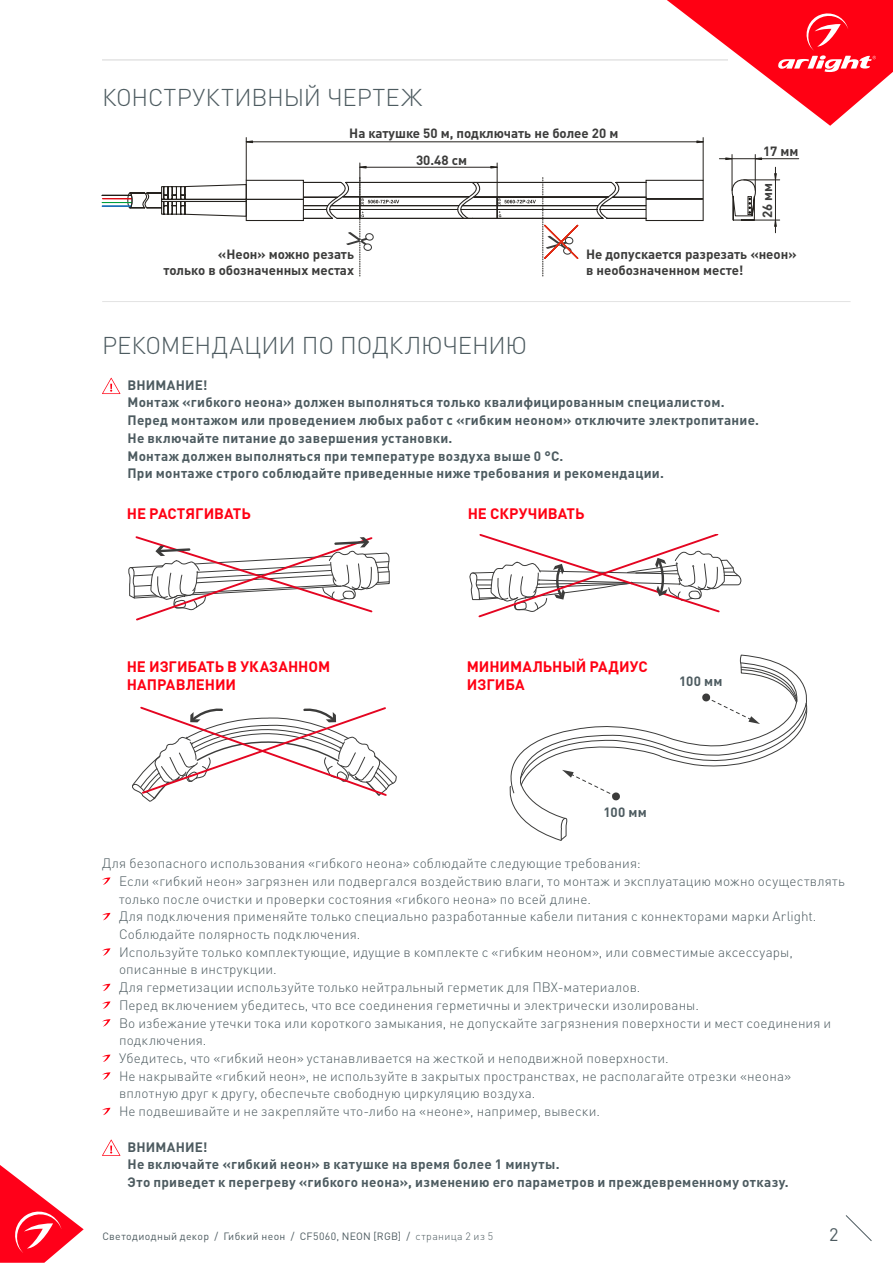
<style>
.page{position:relative;width:893px;height:1263px;background:#fff}
.page>*{position:absolute;margin:0;border:0;box-sizing:border-box;transform-origin:0 0}
.t1{font:300 24px "DIN Pro";letter-spacing:-.005em;color:#4d5b60}
.t2{font:18px "DIN Pro";color:#4d5b60}
.t3{font:700 15px/18px "DIN Pro";letter-spacing:-.005em;color:#ff0013}
.t4{font:300 13.5px/17.7px "DIN Pro";letter-spacing:.01em;color:#4d5b60}
.t5{font:700 13.5px/17.7px "DIN Pro";letter-spacing:.02em;color:#4d5b60}
.t6{font:700 13.35px/15.9px "DIN Pro";color:#3c3c3b}
.t7{font:700 13.35px "DIN Pro";letter-spacing:.02em;color:#4d5b60}
.t8{font:10.5px "DIN Pro";letter-spacing:.035em;color:#4d5b60}
.s1{font-weight:300}
</style>
<div class="page">
<svg style="left:667px;top:0;width:226px;height:126px"></svg>
<svg style="left:845px;top:1215px;width:27px;height:26px"></svg>
<svg style="left:0;top:1165px;width:84px;height:98px"></svg>
<hr style="left:102px;top:60px;width:626px;height:1px;background:#e3e3e3">
<hr style="left:102px;top:301px;width:749px;height:1px;background:#e3e3e3">
<svg style="left:102px;top:378px;width:18px;height:16px"></svg>
<svg style="left:128px;top:536px;width:262px;height:85px"></svg>
<svg style="left:469px;top:535px;width:272px;height:83px"></svg>
<svg style="left:132px;top:706px;width:265px;height:96px"></svg>
<svg style="left:509px;top:662px;width:299px;height:179px"></svg>
<svg style="left:102px;top:877px;width:9px;height:8px"></svg>
<svg style="left:102px;top:913px;width:9px;height:7px"></svg>
<svg style="left:102px;top:948px;width:9px;height:8px"></svg>
<svg style="left:102px;top:984px;width:9px;height:7px"></svg>
<svg style="left:102px;top:1001px;width:9px;height:8px"></svg>
<svg style="left:102px;top:1019px;width:9px;height:7px"></svg>
<svg style="left:102px;top:1054px;width:9px;height:8px"></svg>
<svg style="left:102px;top:1072px;width:9px;height:8px"></svg>
<svg style="left:102px;top:1108px;width:9px;height:7px"></svg>
<svg style="left:102px;top:1139px;width:18px;height:17px"></svg>
<hr style="left:246px;top:138px;width:1px;height:42px;background:#25221e">
<hr style="left:703px;top:138px;width:1px;height:42px;background:#25221e">
<hr style="left:246px;top:142px;width:457px;height:1px;background:#25221e">
<div style="left:246px;top:180px;width:58px;height:41px;border:1px solid #25221e"></div>
<div style="left:645px;top:180px;width:59px;height:41px;border:1px solid #25221e"></div>
<hr style="left:755px;top:155px;width:1px;height:35px;background:#25221e">
<hr style="left:732px;top:155px;width:1px;height:35px;background:#25221e">
<hr style="left:719px;top:158px;width:80px;height:1px;background:#25221e">
<hr style="left:744px;top:220px;width:36px;height:1px;background:#25221e">
<hr style="left:744px;top:180px;width:36px;height:1px;background:#25221e">
<svg style="left:731px;top:179px;width:26px;height:42px"></svg>
<hr style="left:775px;top:167px;width:1px;height:66px;background:#25221e">
<hr style="left:360px;top:163px;width:1px;height:43px;background:#25221e">
<hr style="left:497px;top:163px;width:1px;height:43px;background:#25221e">
<hr style="left:360px;top:167px;width:137px;height:1px;background:#25221e">
<svg style="left:102px;top:183px;width:145px;height:34px"></svg>
<hr style="left:246px;top:199px;width:57px;height:1px;background:#25221e">
<hr style="left:646px;top:199px;width:57px;height:1px;background:#25221e">
<svg style="left:303px;top:178px;width:344px;height:99px"></svg>
<h1 class="t1" style="left:102px;top:81px;width:322px">КОНСТРУКТИВНЫЙ ЧЕРТЕЖ</h1>
<p class="t6" style="left:416px;top:118px;width:204px;line-height:27.6px;text-indent:-67px">На катушке 50 м, подключать не более 20 м<br>30.48 см</p>
<p class="t6" style="left:763px;top:143px;width:37px">17 мм</p>
<p class="t6" style="left:759px;top:218px;width:37px;rotate:-90deg">26 мм</p>
<p class="t6" style="left:164px;top:245px;width:192px;text-align:right">«Неон» можно резать<br>только в обозначенных местах</p>
<p class="t6" style="left:586px;top:245px;width:212px">Не допускается разрезать «неон» в необозначенном месте!</p>
<h1 class="t1" style="left:102px;top:329px;width:427px">РЕКОМЕНДАЦИИ ПО ПОДКЛЮЧЕНИЮ</h1>
<p class="t5" style="left:128px;top:375px;width:633px">ВНИМАНИЕ!<br>Монтаж «гибкого неона» должен выполняться только квалифицированным специалистом.<br>Перед монтажом или проведением любых работ с «гибким неоном» отключите электропитание.<br>Не включайте питание до завершения установки.<br>Монтаж должен выполняться при температуре воздуха выше 0 °С.<br>При монтаже строго соблюдайте приведенные ниже требования и рекомендации.</p>
<p class="t3" style="left:127px;top:504px;width:125px">НЕ РАСТЯГИВАТЬ</p>
<p class="t3" style="left:468px;top:504px;width:118px">НЕ СКРУЧИВАТЬ</p>
<p class="t3" style="left:127px;top:656px;width:205px">НЕ ИЗГИБАТЬ В УКАЗАННОМ<br>НАПРАВЛЕНИИ</p>
<p class="t3" style="left:467px;top:656px;width:182px">МИНИМАЛЬНЫЙ РАДИУС<br>ИЗГИБА</p>
<p class="t7" style="left:679px;top:672px;width:45px">100 мм</p>
<p class="t7" style="left:603px;top:803px;width:45px">100 мм</p>
<p class="t4" style="left:119px;top:854px;width:727px;text-indent:-17px">Для безопасного использования «гибкого неона» соблюдайте следующие требования:<br>Если «гибкий неон» загрязнен или подвергался воздействию влаги, то монтаж и эксплуатацию можно осуществлять только после очистки и проверки состояния «гибкого неона» по всей длине.<br>Для подключения применяйте только специально разработанные кабели питания с коннекторами марки Arlight.<br>Соблюдайте полярность подключения.<br>Используйте только комплектующие, идущие в комплекте с «гибким неоном», или совместимые аксессуары, описанные в инструкции.<br>Для герметизации используйте только нейтральный герметик для ПВХ-материалов.<br>Перед включением убедитесь, что все соединения герметичны и электрически изолированы.<br>Во избежание утечки тока или короткого замыкания, не допускайте загрязнения поверхности и мест соединения и подключения.<br>Убедитесь, что «гибкий неон» устанавливается на жесткой и неподвижной поверхности.<br>Не накрывайте «гибкий неон», не используйте в закрытых пространствах, не располагайте отрезки «неона» вплотную друг к другу, обеспечьте свободную циркуляцию воздуха.<br>Не подвешивайте и не закрепляйте что-либо на «неоне», например, вывески.</p>
<p class="t5" style="left:128px;top:1137px;width:663px">ВНИМАНИЕ!<br>Не включайте «гибкий неон» в катушке на время более 1 минуты.<br>Это приведет к перегреву «гибкого неона», изменению его параметров и преждевременному отказу.</p>
<p class="t8" style="left:102px;top:1229px;width:392px">Светодиодный декор / Гибкий неон / CF5060, NEON [RGB] / <span class="s1">страница 2 из 5</span></p>
<h2 class="t2" style="left:829px;top:1222px;width:11px">2</h2>
</div>
